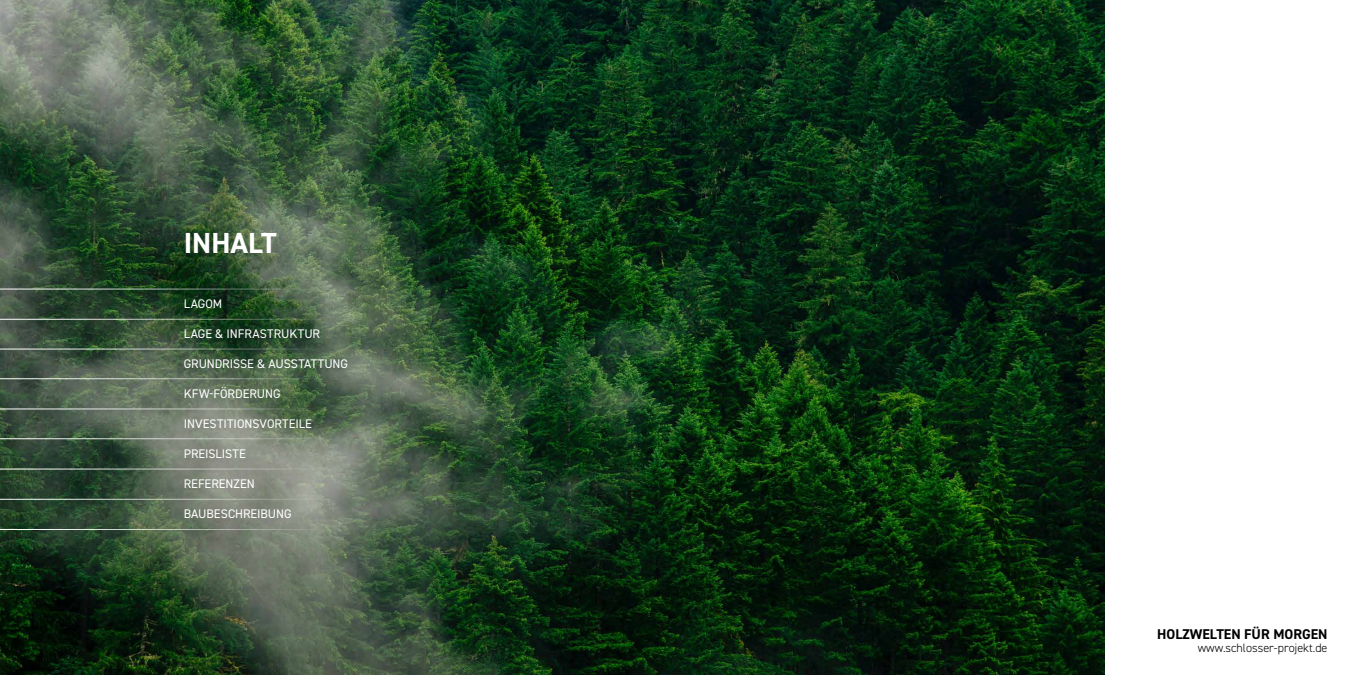
<style>
.page{position:relative;width:1350px;height:675px;background:#fff}
.page>*{position:absolute;margin:0;border:0;box-sizing:border-box;transform-origin:0 0}
.t1{font:700 29.12px "DIN2014";color:#fff}
.t2{font:700 14.19px "DIN2014";color:#000}
.t3{font:12.5px "DIN2014";color:#fff}
.t4{font:300 12.12px "DIN2014";color:#000}
</style>
<div class="page">
<img style="left:0;top:0;width:1104px;height:675px">
<hr style="left:0;top:289px;width:325px;height:1px;background:#fff">
<hr style="left:0;top:378px;width:325px;height:1px;background:#fff">
<hr style="left:0;top:469px;width:325px;height:1px;background:#fff">
<hr style="left:0;top:349px;width:325px;height:1px;background:#fff">
<hr style="left:0;top:438px;width:325px;height:1px;background:#fff">
<hr style="left:0;top:319px;width:325px;height:1px;background:#fff">
<hr style="left:0;top:409px;width:325px;height:1px;background:#fff">
<hr style="left:0;top:499px;width:325px;height:1px;background:#fff">
<hr style="left:0;top:529px;width:325px;height:1px;background:#fff">
<h1 class="t1" style="left:184px;top:223px;width:95px">INHALT</h1>
<p class="t3" style="left:184px;top:295px;width:40px">LAGOM</p>
<p class="t3" style="left:184px;top:325px;width:138px">LAGE &amp; INFRASTRUKTUR</p>
<p class="t3" style="left:184px;top:355px;width:166px">GRUNDRISSE &amp; AUSSTATTUNG</p>
<p class="t3" style="left:184px;top:385px;width:98px">KFW-FÖRDERUNG</p>
<p class="t3" style="left:184px;top:415px;width:130px">INVESTITIONSVORTEILE</p>
<p class="t3" style="left:184px;top:445px;width:64px">PREISLISTE</p>
<p class="t3" style="left:184px;top:475px;width:72px">REFERENZEN</p>
<p class="t3" style="left:184px;top:505px;width:109px">BAUBESCHREIBUNG</p>
<p class="t2" style="left:1157px;top:625px;width:172px">HOLZWELTEN FÜR MORGEN</p>
<p class="t4" style="left:1198px;top:641px;width:131px">www.schlosser-projekt.de</p>
</div>
